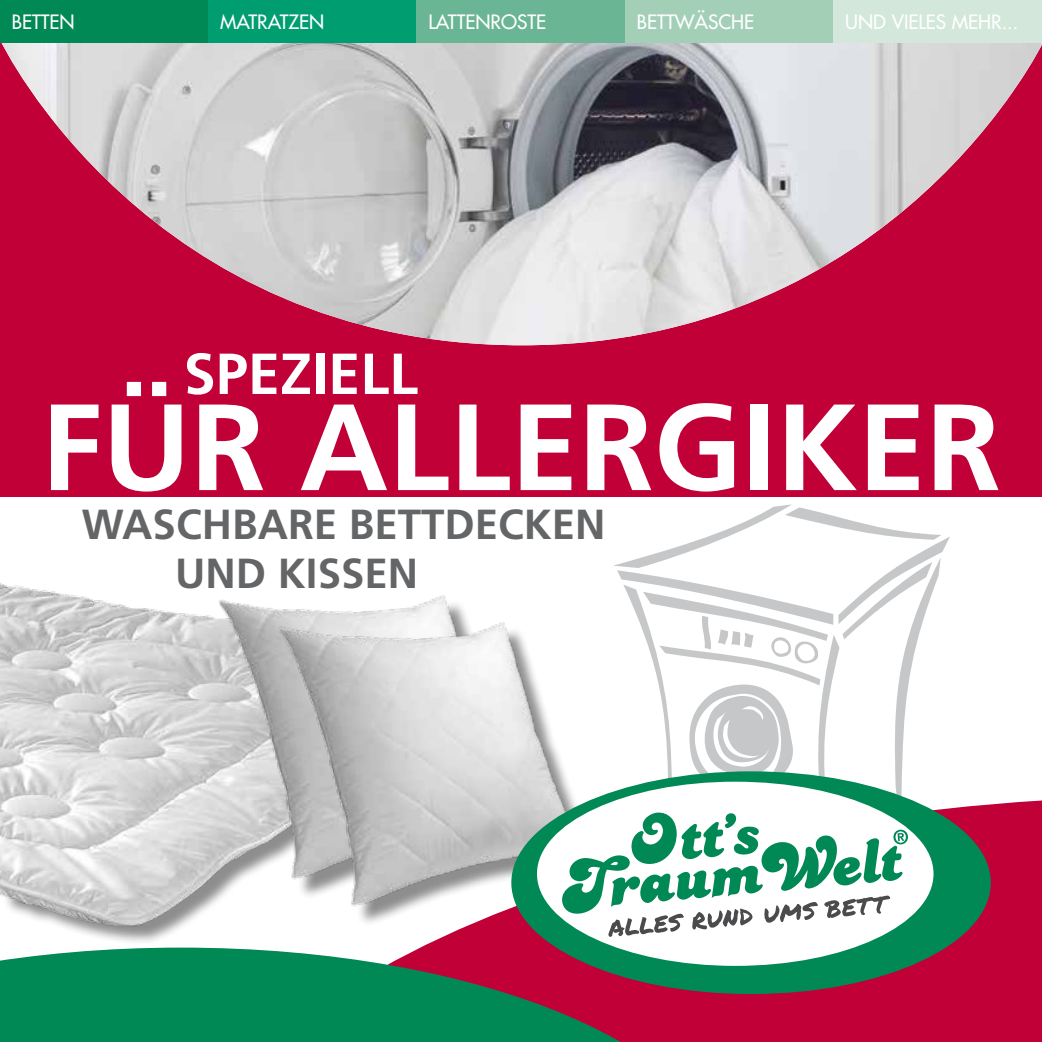
<style>
.page{position:relative;width:1042px;height:1042px;background:#fff}
.page>*{position:absolute;margin:0;border:0;box-sizing:border-box;transform-origin:0 0}
.t1{font:700 122.5px "Frutiger LT";color:#fff}
.t2{font:700 57.75px "Frutiger LT";color:#fff}
.t3{font:700 42px/49px "Frutiger LT";color:#646567}
.t4{font:19.25px "Futura LT";color:#fff}
</style>
<div class="page">
<div style="left:421px;top:800px;width:621px;height:242px;background:#c10037"></div>
<svg style="left:0;top:947px;width:688px;height:95px;background:#366d55"></svg>
<img style="left:0;top:496px;width:512px;height:447px">
<img style="left:217px;top:573px;width:295px;height:317px">
<div style="left:283px;top:626px;width:322px;height:300px;background:#000;opacity:.45"></div>
<img style="left:276px;top:600px;width:285px;height:317px">
<div style="left:0;top:0;width:1042px;height:496px;background:#c10037"></div>
<img style="left:1px;top:42px;width:1041px;height:303px">
<div style="left:0;top:0;width:208px;height:42px;background:#085"></div>
<div style="left:208px;top:0;width:209px;height:42px;background:#009d71"></div>
<div style="left:417px;top:0;width:208px;height:42px;background:#6ab593"></div>
<div style="left:625px;top:0;width:208px;height:42px;background:#a3cfb7"></div>
<div style="left:833px;top:0;width:209px;height:42px;background:#d3e7db"></div>
<div style="left:511px;top:771px;width:480px;height:223px;background:#085;border-radius:50%"></div>
<div style="left:537px;top:781px;width:396px;height:185px;background:#fff;border-radius:50%"></div>
<svg style="left:561px;top:504px;width:389px;height:433px"></svg>
<p class="t4" style="left:12px;top:9px;width:65px">BETTEN</p>
<p class="t4" style="left:220px;top:9px;width:106px">MATRATZEN</p>
<p class="t4" style="left:428px;top:9px;width:119px">LATTENROSTE</p>
<p class="t4" style="left:637px;top:9px;width:119px">BETTWÄSCHE</p>
<p class="t4" style="left:845px;top:9px;width:175px">UND VIELES MEHR...</p>
<h2 class="t2" style="left:184px;top:340px;width:236px">SPEZIELL</h2>
<h1 class="t1" style="left:41px;top:375px;width:961px">FÜR ALLERGIKER</h1>
<h3 class="t3" style="left:175px;top:500px;width:432px;text-indent:-93px">WASCHBARE BETTDECKEN<br>UND KISSEN</h3>
</div>
